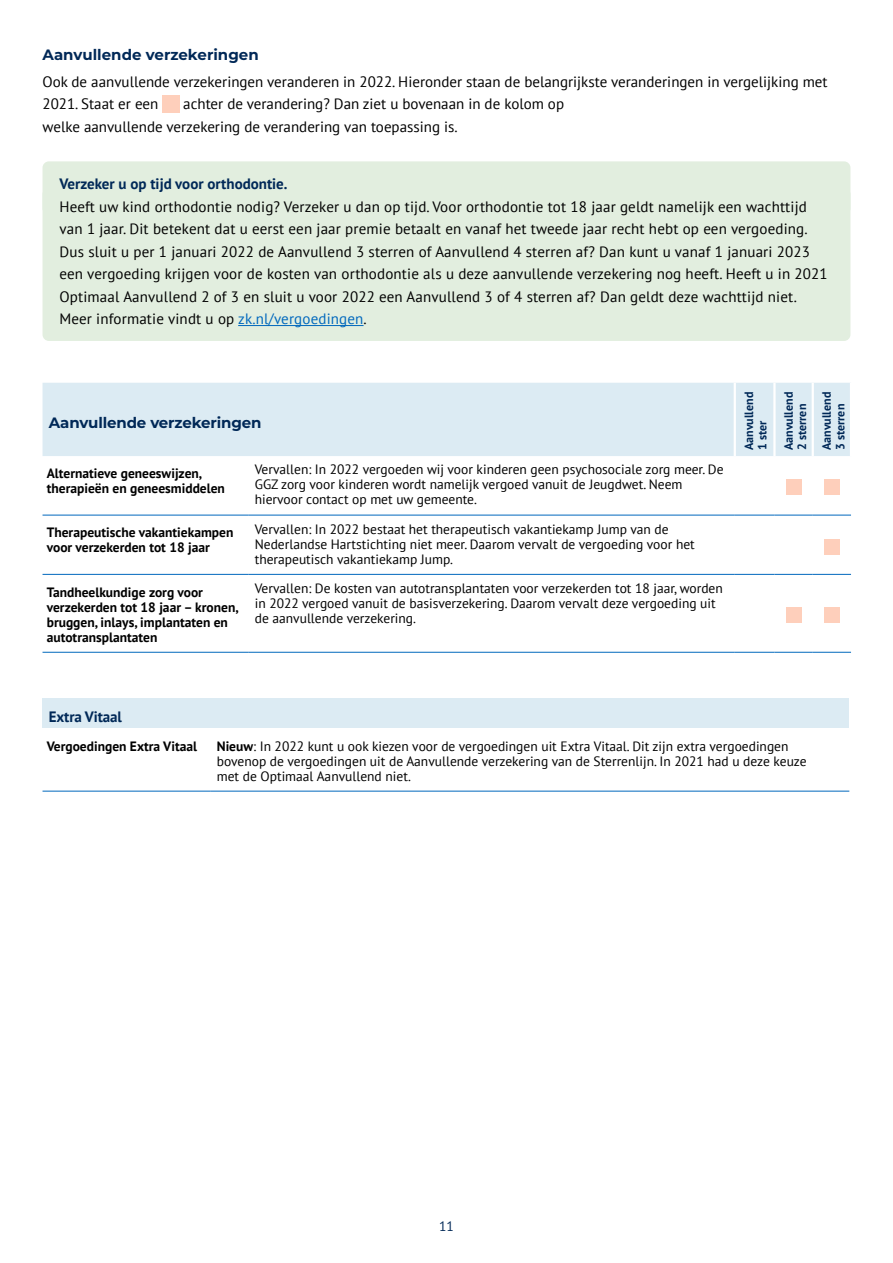
<style>
.page{position:relative;width:893px;height:1263px;background:#fff}
.page>*{position:absolute;margin:0;border:0;box-sizing:border-box;transform-origin:0 0}
.t1{font:15px/22.5px "PT Sans";letter-spacing:.01em;color:#000}
.t2{font:700 15px "Montserrat";letter-spacing:-.01em;color:#002857}
.t3{font:700 15px "PT Sans";color:#002857}
.t4{font:13.5px/15px "PT Sans";color:#000}
.t5{font:700 13.5px/15px "PT Sans";color:#000}
.t6{font:13.5px "PT Sans";color:#002857}
.t7{font:700 12px/13.5px "PT Sans";color:#002857}
.s1{color:#0068bd}
.s2{font-weight:700}
</style>
<div class="page">
<div style="left:43px;top:698px;width:806px;height:30px;background:#dcebf3"></div>
<hr style="left:43px;top:791px;width:168px;height:1px;background:#0068bd">
<hr style="left:211px;top:791px;width:638px;height:1px;background:#0068bd">
<div style="left:43px;top:161px;width:807px;height:54px;background:#e2eedf;border-radius:6px"></div>
<div style="left:43px;top:188px;width:807px;height:153px;background:#e2eedf;border-radius:6px"></div>
<hr style="left:238px;top:325px;width:126px;height:1px;background:#0068bd">
<div style="left:162px;top:95px;width:17px;height:17px;background:#fecfbb"></div>
<div style="left:43px;top:383px;width:807px;height:73px;background:#dcebf3"></div>
<hr style="left:43px;top:515px;width:206px;height:1px;background:#0068bd">
<hr style="left:249px;top:515px;width:486px;height:1px;background:#0068bd">
<hr style="left:735px;top:515px;width:39px;height:1px;background:#0068bd">
<hr style="left:774px;top:515px;width:39px;height:1px;background:#0068bd">
<hr style="left:813px;top:515px;width:38px;height:1px;background:#0068bd">
<hr style="left:43px;top:574px;width:206px;height:1px;background:#0068bd">
<hr style="left:249px;top:574px;width:486px;height:1px;background:#0068bd">
<hr style="left:735px;top:574px;width:39px;height:1px;background:#0068bd">
<hr style="left:774px;top:574px;width:39px;height:1px;background:#0068bd">
<hr style="left:813px;top:574px;width:38px;height:1px;background:#0068bd">
<hr style="left:43px;top:652px;width:206px;height:1px;background:#0068bd">
<hr style="left:249px;top:652px;width:486px;height:1px;background:#0068bd">
<hr style="left:735px;top:652px;width:39px;height:1px;background:#0068bd">
<hr style="left:774px;top:652px;width:39px;height:1px;background:#0068bd">
<hr style="left:813px;top:652px;width:38px;height:1px;background:#0068bd">
<hr style="left:734px;top:383px;width:2px;height:73px;background:#fff">
<hr style="left:773px;top:383px;width:3px;height:73px;background:#fff">
<hr style="left:812px;top:383px;width:2px;height:73px;background:#fff">
<div style="left:786px;top:480px;width:15px;height:15px;background:#fecfbb"></div>
<div style="left:824px;top:480px;width:15px;height:15px;background:#fecfbb"></div>
<div style="left:824px;top:539px;width:15px;height:15px;background:#fecfbb"></div>
<div style="left:786px;top:608px;width:15px;height:15px;background:#fecfbb"></div>
<div style="left:824px;top:608px;width:15px;height:15px;background:#fecfbb"></div>
<p class="t2" style="left:43px;top:43px;width:218px">Aanvullende verzekeringen</p>
<p class="t1" style="left:43px;top:70px;width:787px">Ook de aanvullende verzekeringen veranderen in 2022. Hieronder staan de belangrijkste veranderingen in vergelijking met<br>2021. Staat er een</p>
<p class="t1" style="left:43px;top:92px;width:523px;text-indent:141px">achter de verandering? Dan ziet u bovenaan in de kolom op welke aanvullende verzekering de verandering van toepassing is.</p>
<p class="t3" style="left:60px;top:174px;width:230px">Verzeker u op tijd voor orthodontie.</p>
<p class="t1" style="left:60px;top:195px;width:770px">Heeft uw kind orthodontie nodig? Verzeker u dan op tijd. Voor orthodontie tot 18 jaar geldt namelijk een wachttijd van 1 jaar. Dit betekent dat u eerst een jaar premie betaalt en vanaf het tweede jaar recht hebt op een vergoeding.<br>Dus sluit u per 1 januari 2022 de Aanvullend 3 sterren of Aanvullend 4 sterren af? Dan kunt u vanaf 1 januari 2023 een vergoeding krijgen voor de kosten van orthodontie als u deze aanvullende verzekering nog heeft. Heeft u in 2021<br>Optimaal Aanvullend 2 of 3 en sluit u voor 2022 een Aanvullend 3 of 4 sterren af? Dan geldt deze wachttijd niet.<br>Meer informatie vindt u op <span class="s1">zk.nl/vergoedingen</span>.</p>
<p class="t2" style="left:49px;top:412px;width:214px">Aanvullende verzekeringen</p>
<p class="t5" style="left:47px;top:466px;width:180px">Alternatieve geneeswijzen, therapieën en geneesmiddelen</p>
<p class="t4" style="left:255px;top:462px;width:470px">Vervallen: In 2022 vergoeden wij voor kinderen geen psychosociale zorg meer. De<br>GGZ zorg voor kinderen wordt namelijk vergoed vanuit de Jeugdwet. Neem hiervoor contact op met uw gemeente.</p>
<p class="t5" style="left:47px;top:525px;width:188px">Therapeutische vakantiekampen voor verzekerden tot 18 jaar</p>
<p class="t4" style="left:255px;top:521px;width:442px">Vervallen: In 2022 bestaat het therapeutisch vakantiekamp Jump van de<br>Nederlandse Hartstichting niet meer. Daarom vervalt de vergoeding voor het therapeutisch vakantiekamp Jump.</p>
<p class="t5" style="left:47px;top:584px;width:193px">Tandheelkundige zorg voor verzekerden tot 18 jaar – kronen, bruggen, inlays, implantaten en autotransplantaten</p>
<p class="t4" style="left:255px;top:580px;width:470px">Vervallen: De kosten van autotransplantaten voor verzekerden tot 18 jaar, worden in 2022 vergoed vanuit de basisverzekering. Daarom vervalt deze vergoeding uit de aanvullende verzekering.</p>
<p class="t7" style="left:742px;top:450px;width:60px;rotate:-90deg">Aanvullend<br>1 ster</p>
<p class="t7" style="left:781px;top:450px;width:60px;rotate:-90deg">Aanvullend<br>2 sterren</p>
<p class="t7" style="left:820px;top:450px;width:60px;rotate:-90deg">Aanvullend<br>3 sterren</p>
<p class="t3" style="left:49px;top:707px;width:74px">Extra Vitaal</p>
<p class="t5" style="left:47px;top:738px;width:152px">Vergoedingen Extra Vitaal</p>
<p class="t4" style="left:217px;top:738px;width:591px"><span class="s2">Nieuw</span>: In 2022 kunt u ook kiezen voor de vergoedingen uit Extra Vitaal. Dit zijn extra vergoedingen bovenop de vergoedingen uit de Aanvullende verzekering van de Sterrenlijn. In 2021 had u deze keuze met de Optimaal Aanvullend niet.</p>
<p class="t6" style="left:439px;top:1217px;width:16px">11</p>
</div>
